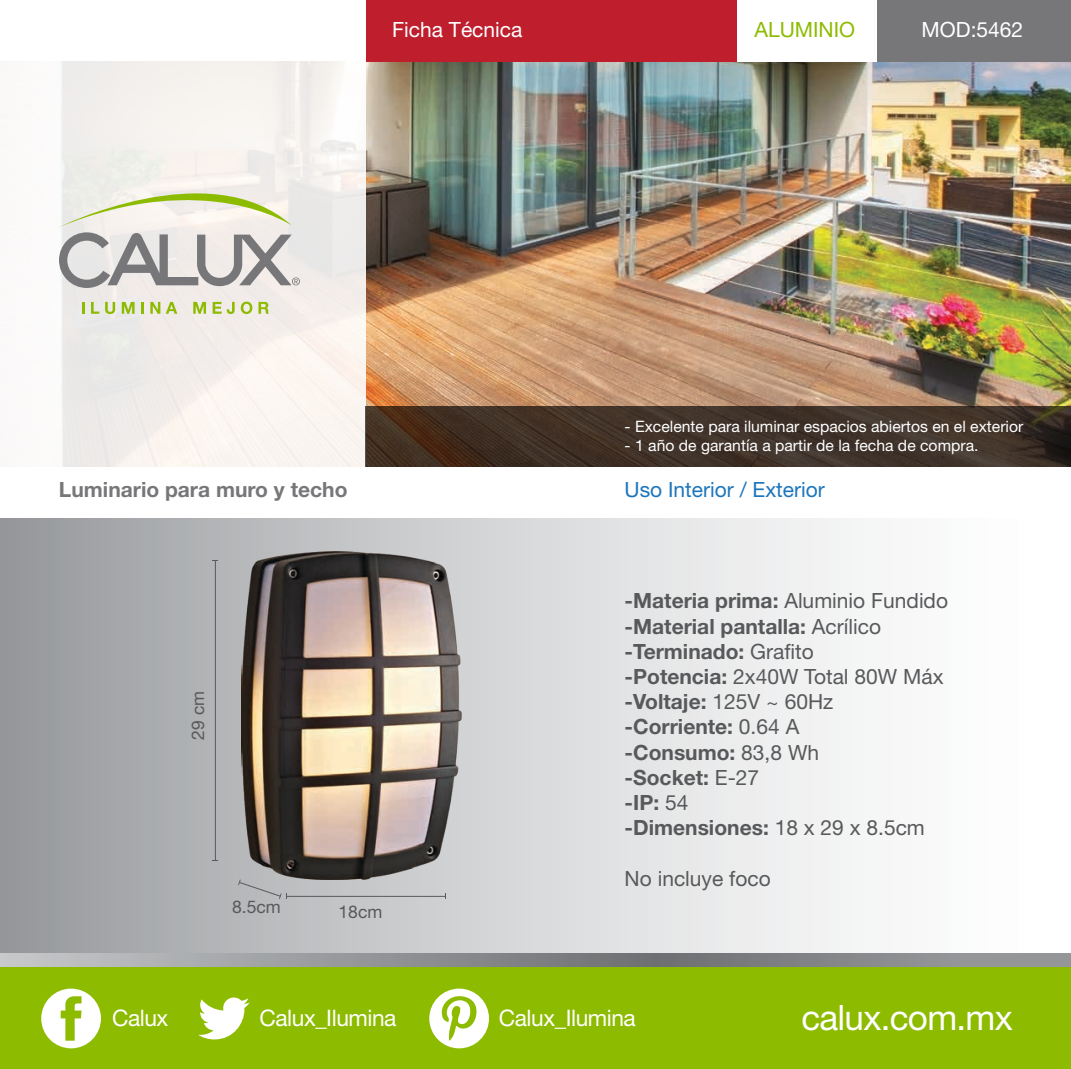
<style>
.page{position:relative;width:1071px;height:1069px;background:#fff}
.page>*{position:absolute;margin:0;border:0;box-sizing:border-box;transform-origin:0 0}
.t1{font:35px "Helvetica Neue";letter-spacing:-.02em;color:#fff}
.t2{font:22.75px "Helvetica Neue";letter-spacing:-.02em;color:#fff}
.t3{font:700 21px/25.2px "Helvetica Neue";color:#58595b}
.t4{font:700 21px "Helvetica Neue";color:#77777a}
.t5{font:21px "Helvetica Neue";color:#fff}
.t6{font:21px "Helvetica Neue";color:#1d76bc}
.t7{font:21px "Helvetica Neue";color:#58595b}
.t8{font:21px "Helvetica Neue";color:#8dbb00}
.t9{font:17.5px "Helvetica Neue";color:#58595b}
.t10{font:15.75px "Helvetica Neue";color:#fff}
.s1{font-weight:400}
</style>
<div class="page">
<img style="left:366px;top:61px;width:705px;height:345px">
<div style="left:0;top:518px;width:1071px;height:450px;background:linear-gradient(to right,#9d9fa2,#fff)"></div>
<svg style="left:0;top:954px;width:1071px;height:14px"></svg>
<div style="left:0;top:968px;width:1071px;height:101px;background:#8dbb00"></div>
<svg style="left:41px;top:988px;width:60px;height:60px"></svg>
<svg style="left:198px;top:997px;width:52px;height:42px"></svg>
<svg style="left:429px;top:988px;width:60px;height:60px"></svg>
<svg style="left:61px;top:61px;width:305px;height:406px;fill:#f4f0ec"></svg>
<svg style="left:82px;top:302px;width:2px;height:12px"></svg>
<svg style="left:91px;top:302px;width:8px;height:12px"></svg>
<svg style="left:105px;top:302px;width:10px;height:12px"></svg>
<svg style="left:122px;top:302px;width:13px;height:12px"></svg>
<svg style="left:141px;top:302px;width:3px;height:12px"></svg>
<svg style="left:150px;top:302px;width:10px;height:12px"></svg>
<svg style="left:166px;top:302px;width:11px;height:12px"></svg>
<svg style="left:193px;top:302px;width:13px;height:12px"></svg>
<svg style="left:213px;top:302px;width:22px;height:12px"></svg>
<svg style="left:241px;top:302px;width:11px;height:12px"></svg>
<svg style="left:259px;top:302px;width:10px;height:12px"></svg>
<svg style="left:59px;top:152px;width:241px;height:136px"></svg>
<div style="left:366px;top:0;width:371px;height:61px;background:#bf1e2d"></div>
<div style="left:876px;top:0;width:195px;height:61px;background:#77777a"></div>
<svg style="left:366px;top:406px;width:705px;height:60px;fill:#413228"></svg>
<hr style="left:287px;top:896px;width:159px;height:1px;background:#58595b">
<svg style="left:238px;top:879px;width:49px;height:20px"></svg>
<hr style="left:215px;top:560px;width:1px;height:300px;background:#58595b">
<img style="left:242px;top:551px;width:219px;height:328px">
<p class="t5" style="left:392px;top:17px;width:132px">Ficha Técnica</p>
<p class="t8" style="left:754px;top:17px;width:102px">ALUMINIO</p>
<p class="t5" style="left:922px;top:17px;width:103px">MOD:5462</p>
<p class="t10" style="left:625px;top:417px;width:400px">- Excelente para iluminar espacios abiertos en el exterior</p>
<p class="t10" style="left:625px;top:436px;width:355px">- 1 año de garantía a partir de la fecha de compra.</p>
<p class="t4" style="left:59px;top:476px;width:290px">Luminario para muro y techo</p>
<p class="t6" style="left:625px;top:477px;width:202px">Uso Interior / Exterior</p>
<p class="t9" style="left:188px;top:739px;width:50px;rotate:-90deg">29 cm</p>
<p class="t9" style="left:232px;top:896px;width:50px">8.5cm</p>
<p class="t9" style="left:339px;top:901px;width:45px">18cm</p>
<p class="t3" style="left:625px;top:588px;width:325px">-Materia prima: <span class="s1">Aluminio Fundido </span>-Material pantalla: <span class="s1">Acrílico </span>-Terminado: <span class="s1">Grafito<br></span>-Potencia: <span class="s1">2x40W Total 80W Máx </span>-Voltaje: <span class="s1">125V ~ 60Hz<br></span>-Corriente: <span class="s1">0.64 A<br></span>-Consumo: <span class="s1">83,8 Wh<br></span>-Socket: <span class="s1">E-27<br></span>-IP: <span class="s1">54<br></span>-Dimensiones: <span class="s1">18 x 29 x 8.5cm</span></p>
<p class="t7" style="left:625px;top:865px;width:148px">No incluye foco</p>
<p class="t2" style="left:112px;top:1004px;width:58px">Calux</p>
<p class="t2" style="left:260px;top:1004px;width:138px">Calux_Ilumina</p>
<p class="t2" style="left:499px;top:1004px;width:138px">Calux_Ilumina</p>
<h1 class="t1" style="left:801px;top:996px;width:213px">calux.com.mx</h1>
</div>
